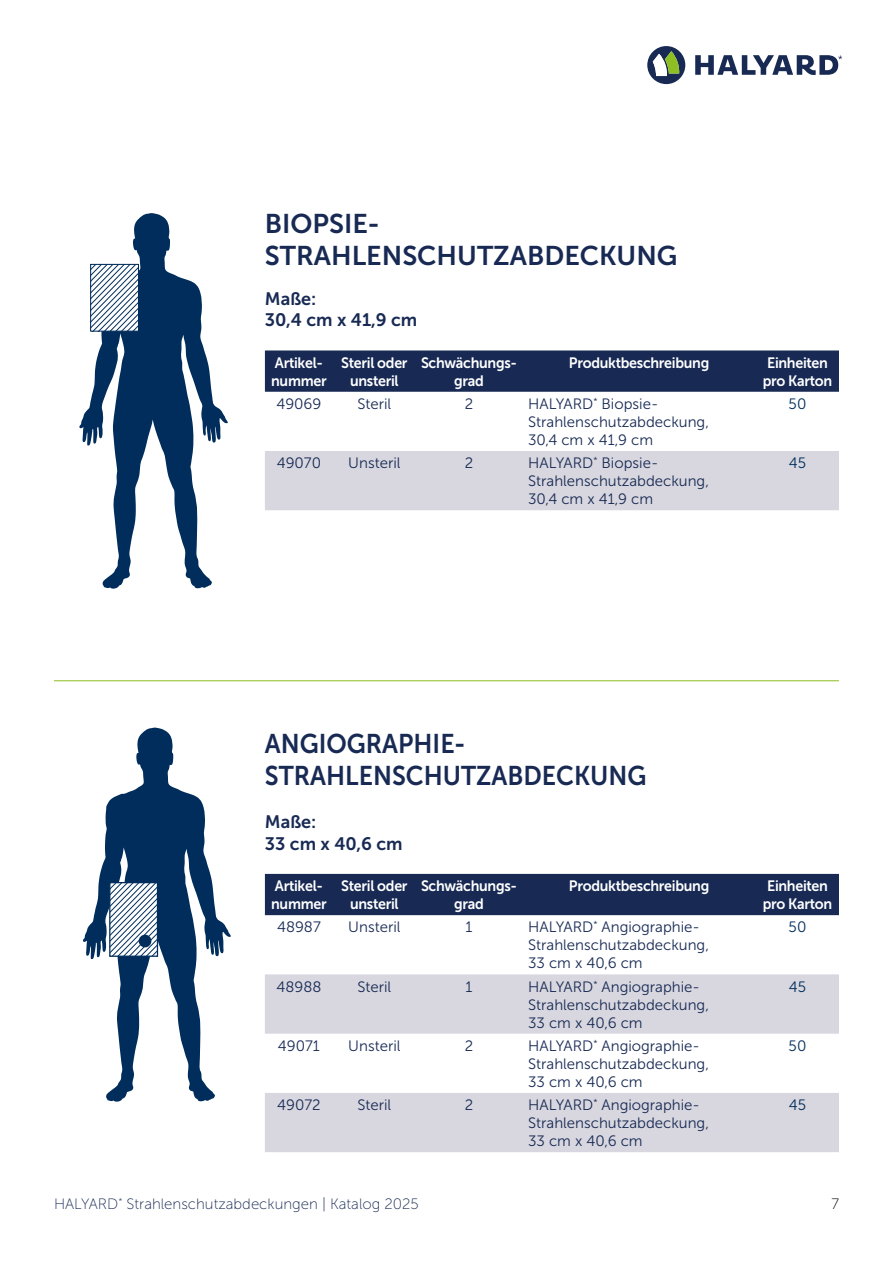
<style>
.page{position:relative;width:893px;height:1263px;background:#fff}
.page>*{position:absolute;margin:0;border:0;box-sizing:border-box;transform-origin:0 0}
.t1{font:27px/32.4px "Museo Sans 700";color:#182a54;scale:.92 1}
.t2{font:27px/32.4px "Museo Sans 700";color:#182a54}
.t3{font:18px/21.6px "Museo Sans 700";color:#182a54}
.t4{font:15px/18px "Museo Sans 300";color:#182a54}
.t5{font:15px/18px "Museo Sans 700";letter-spacing:-.02em;color:#fff;scale:.95 1}
.t6{font:15px "Museo Sans 100";color:#182a54}
.t7{font:15px "Museo Sans 300";color:#002d5b}
.t8{font:15px "Museo Sans 100";color:#000}
</style>
<div class="page">
<svg style="left:647px;top:46px;width:38px;height:38px"></svg>
<svg style="left:695px;top:55px;width:147px;height:20px"></svg>
<hr style="left:54px;top:680px;width:785px;height:1px;background:#8dbe22">
<div style="left:265px;top:350px;width:574px;height:42px;background:#182a54"></div>
<div style="left:265px;top:451px;width:574px;height:59px;background:#d8d7df"></div>
<div style="left:265px;top:874px;width:574px;height:41px;background:#182a54"></div>
<svg style="left:265px;top:974px;width:574px;height:178px;fill:#d8d7df"></svg>
<svg style="left:79px;top:213px;width:149px;height:376px"></svg>
<svg style="left:90px;top:264px;width:49px;height:68px"></svg>
<svg style="left:91px;top:264px;width:47px;height:67px"></svg>
<svg style="left:83px;top:727px;width:148px;height:375px"></svg>
<svg style="left:109px;top:881px;width:50px;height:76px"></svg>
<h1 class="t2" style="left:265px;top:207px;width:414px">BIOPSIE-<br>STRAHLENSCHUTZABDECKUNG</h1>
<p class="t3" style="left:265px;top:288px;width:154px">Maße:<br>30,4 cm x 41,9 cm</p>
<p class="t5" style="left:271px;top:354px;width:60px">Artikel&shy;nummer</p>
<p class="t5" style="left:341px;top:354px;width:71px;text-align:center">Steril oder unsteril</p>
<p class="t5" style="left:421px;top:354px;width:103px;text-align:center">Schwächungs&shy;grad</p>
<p class="t5" style="left:569px;top:354px;width:149px">Produktbeschreibung</p>
<p class="t5" style="left:763px;top:354px;width:75px">Einheiten pro Karton</p>
<p class="t4" style="left:276px;top:395px;width:47px">49069</p>
<p class="t4" style="left:357px;top:395px;width:35px">Steril</p>
<p class="t4" style="left:465px;top:395px;width:10px">2</p>
<p class="t4" style="left:528px;top:395px;width:182px">HALYARD<sup>*</sup> Biopsie-<br>Strahlenschutzabdeckung,<br>30,4 cm x 41,9 cm</p>
<p class="t7" style="left:789px;top:396px;width:19px">50</p>
<p class="t4" style="left:277px;top:454px;width:46px">49070</p>
<p class="t4" style="left:348px;top:454px;width:54px">Unsteril</p>
<p class="t4" style="left:465px;top:454px;width:10px">2</p>
<p class="t4" style="left:528px;top:454px;width:182px">HALYARD<sup>*</sup> Biopsie-<br>Strahlenschutzabdeckung,<br>30,4 cm x 41,9 cm</p>
<p class="t7" style="left:789px;top:455px;width:19px">45</p>
<h1 class="t1" style="left:265px;top:727px;width:416px">ANGIOGRAPHIE-<br>STRAHLENSCHUTZABDECKUNG</h1>
<p class="t3" style="left:265px;top:811px;width:139px">Maße:<br>33 cm x 40,6 cm</p>
<p class="t5" style="left:271px;top:877px;width:60px">Artikel&shy;nummer</p>
<p class="t5" style="left:341px;top:877px;width:71px;text-align:center">Steril oder unsteril</p>
<p class="t5" style="left:421px;top:877px;width:103px;text-align:center">Schwächungs&shy;grad</p>
<p class="t5" style="left:569px;top:877px;width:149px">Produktbeschreibung</p>
<p class="t5" style="left:763px;top:877px;width:75px">Einheiten pro Karton</p>
<p class="t4" style="left:277px;top:918px;width:45px">48987</p>
<p class="t4" style="left:348px;top:918px;width:54px">Unsteril</p>
<p class="t4" style="left:465px;top:918px;width:8px">1</p>
<p class="t4" style="left:528px;top:918px;width:182px">HALYARD<sup>*</sup> Angiographie-<br>Strahlenschutzabdeckung,<br>33 cm x 40,6 cm</p>
<p class="t7" style="left:789px;top:919px;width:19px">50</p>
<p class="t4" style="left:276px;top:978px;width:46px">48988</p>
<p class="t4" style="left:357px;top:978px;width:35px">Steril</p>
<p class="t4" style="left:465px;top:978px;width:8px">1</p>
<p class="t4" style="left:528px;top:978px;width:182px">HALYARD<sup>*</sup> Angiographie-<br>Strahlenschutzabdeckung,<br>33 cm x 40,6 cm</p>
<p class="t7" style="left:789px;top:978px;width:19px">45</p>
<p class="t4" style="left:278px;top:1037px;width:44px">49071</p>
<p class="t4" style="left:348px;top:1037px;width:54px">Unsteril</p>
<p class="t4" style="left:465px;top:1037px;width:10px">2</p>
<p class="t4" style="left:528px;top:1037px;width:182px">HALYARD<sup>*</sup> Angiographie-<br>Strahlenschutzabdeckung,<br>33 cm x 40,6 cm</p>
<p class="t7" style="left:789px;top:1038px;width:19px">50</p>
<p class="t4" style="left:277px;top:1096px;width:45px">49072</p>
<p class="t4" style="left:357px;top:1096px;width:35px">Steril</p>
<p class="t4" style="left:465px;top:1096px;width:10px">2</p>
<p class="t4" style="left:528px;top:1096px;width:182px">HALYARD<sup>*</sup> Angiographie-<br>Strahlenschutzabdeckung,<br>33 cm x 40,6 cm</p>
<p class="t7" style="left:789px;top:1097px;width:19px">45</p>
<p class="t6" style="left:54px;top:1196px;width:366px">HALYARD<sup>*</sup> Strahlenschutzabdeckungen | Katalog 2025</p>
<p class="t8" style="left:831px;top:1196px;width:9px">7</p>
</div>
